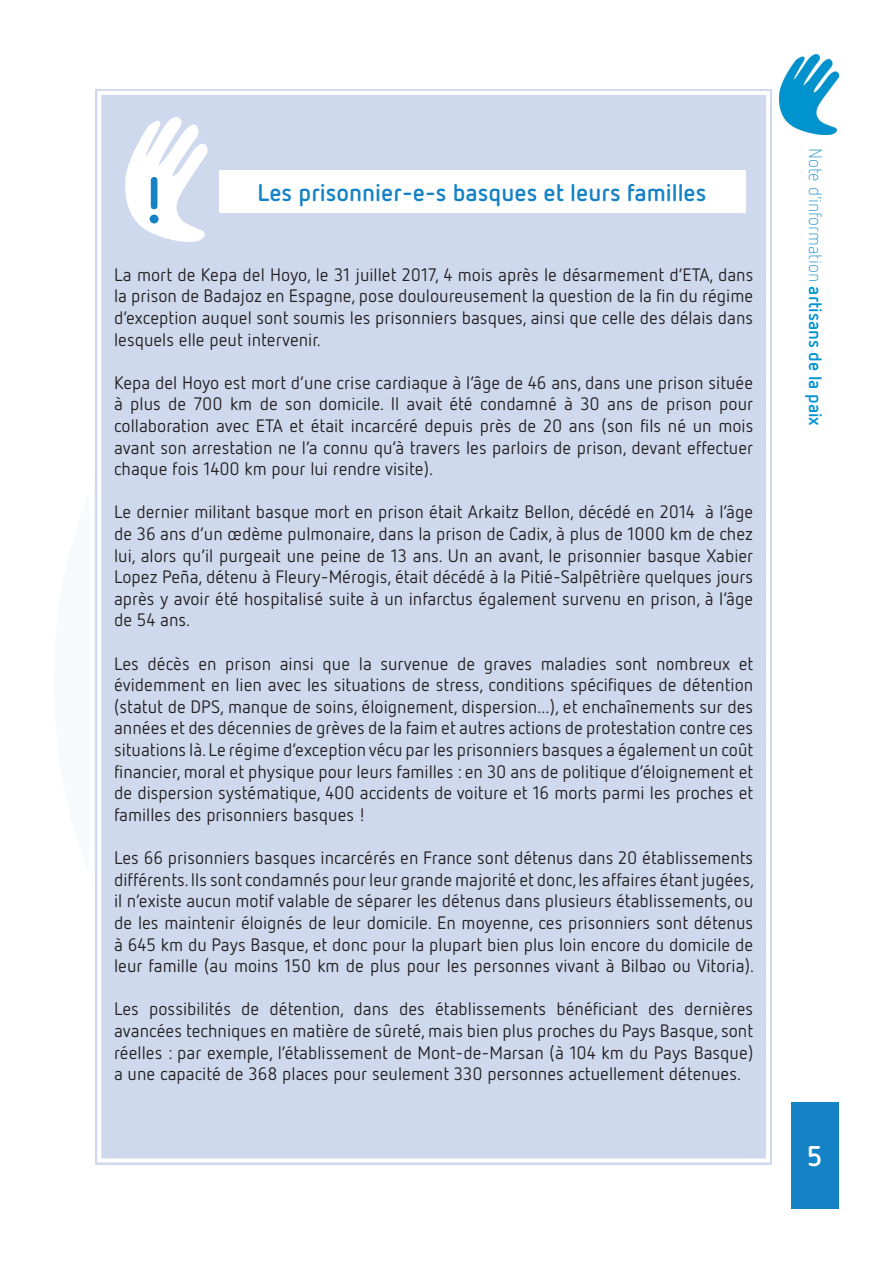
<style>
.page{position:relative;width:893px;height:1263px;background:#fff}
.page>*{position:absolute;margin:0;border:0;box-sizing:border-box;transform-origin:0 0}
.t1{font:700 64.5px "Netto OT";color:#1582c5}
.t2{font:700 28.5px "Netto OT";color:#fff}
.t3{font:700 24px "Netto OT";color:#1582c5}
.t4{font:18px/21.6px "Netto OT";color:#231f20;text-align:justify}
.t5{font:300 18px "Netto OT";color:#2092ce}
.s1{font-weight:700;color:#0193cf}
</style>
<div class="page">
<div style="left:791px;top:1102px;width:47px;height:106px;background:#1582c5"></div>
<img style="left:780px;top:54px;width:58px;height:81px">
<div style="left:95px;top:89px;width:685px;height:1076px;background:#cfd9ed"></div>
<div style="left:97px;top:91px;width:673px;height:1071px;border:4px solid #fff"></div>
<div style="left:219px;top:170px;width:526px;height:43px;background:#fff"></div>
<svg style="left:124px;top:114px;width:85px;height:130px"></svg>
<p class="t1" style="left:141px;top:160px;width:27px">!</p>
<p class="t3" style="left:258px;top:177px;width:450px">Les prisonnier-e-s basques et leurs familles</p>
<p class="t4" style="left:114px;top:263px;width:641px">La mort de Kepa del Hoyo, le 31 juillet 2017, 4 mois après le désarmement d’ETA, dans la prison de Badajoz en Espagne, pose douloureusement la question de la fin du régime d’exception auquel sont soumis les prisonniers basques, ainsi que celle des délais dans lesquels elle peut intervenir.</p>
<p class="t4" style="left:114px;top:371px;width:641px">Kepa del Hoyo est mort d’une crise cardiaque à l’âge de 46 ans, dans une prison située à plus de 700 km de son domicile. Il avait été condamné à 30 ans de prison pour collaboration avec ETA et était incarcéré depuis près de 20 ans (son fils né un mois avant son arrestation ne l’a connu qu’à travers les parloirs de prison, devant effectuer chaque fois 1400 km pour lui rendre visite).</p>
<p class="t4" style="left:114px;top:501px;width:641px">Le dernier militant basque mort en prison était Arkaitz Bellon, décédé en 2014 à l’âge de 36 ans d’un œdème pulmonaire, dans la prison de Cadix, à plus de 1000 km de chez lui, alors qu’il purgeait une peine de 13 ans. Un an avant, le prisonnier basque Xabier Lopez Peña, détenu à Fleury-Mérogis, était décédé à la Pitié-Salpêtrière quelques jours après y avoir été hospitalisé suite à un infarctus également survenu en prison, à l’âge de 54 ans.</p>
<p class="t4" style="left:114px;top:652px;width:641px">Les décès en prison ainsi que la survenue de graves maladies sont nombreux et évidemment en lien avec les situations de stress, conditions spécifiques de détention (statut de DPS, manque de soins, éloignement, dispersion...), et enchaînements sur des années et des décennies de grèves de la faim et autres actions de protestation contre ces situations là. Le régime d’exception vécu par les prisonniers basques a également un coût financier, moral et physique pour leurs familles : en 30 ans de politique d’éloignement et de dispersion systématique, 400 accidents de voiture et 16 morts parmi les proches et familles des prisonniers basques !</p>
<p class="t4" style="left:114px;top:847px;width:642px">Les 66 prisonniers basques incarcérés en France sont détenus dans 20 établissements différents. Ils sont condamnés pour leur grande majorité et donc, les affaires étant jugées, il n’existe aucun motif valable de séparer les détenus dans plusieurs établissements, ou de les maintenir éloignés de leur domicile. En moyenne, ces prisonniers sont détenus à 645 km du Pays Basque, et donc pour la plupart bien plus loin encore du domicile de leur famille (au moins 150 km de plus pour les personnes vivant à Bilbao ou Vitoria).</p>
<p class="t4" style="left:114px;top:998px;width:641px">Les possibilités de détention, dans des établissements bénéficiant des dernières avancées techniques en matière de sûreté, mais bien plus proches du Pays Basque, sont réelles : par exemple, l’établissement de Mont-de-Marsan (à 104 km du Pays Basque) a une capacité de 368 places pour seulement 330 personnes actuellement détenues.</p>
<p class="t5" style="left:826px;top:148px;width:279px;rotate:90deg">Note d’information <span class="s1">artisans de la paix</span></p>
<h2 class="t2" style="left:807px;top:1138px;width:17px">5</h2>
</div>
